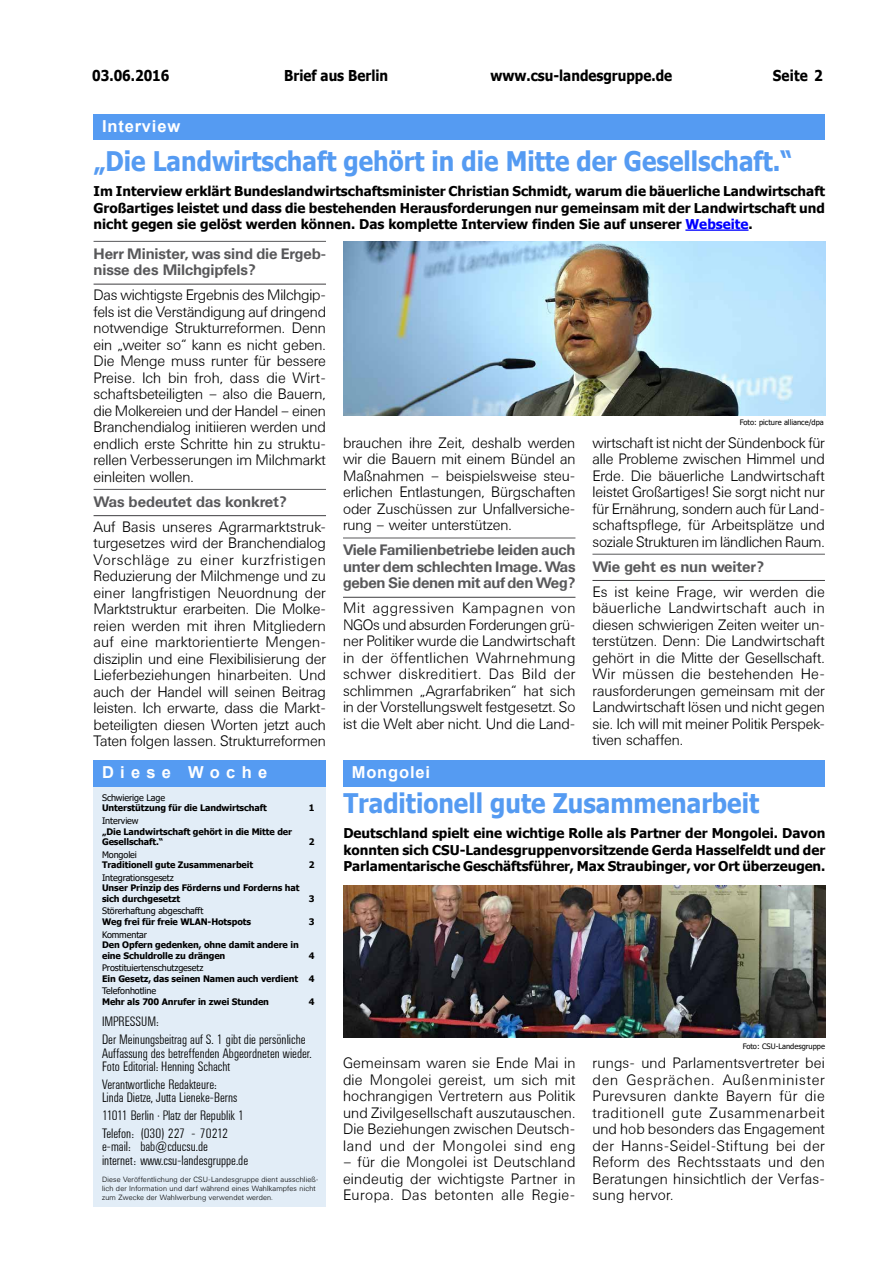
<style>
.page{position:relative;width:893px;height:1263px;background:#fff}
.page>*{position:absolute;margin:0;border:0;box-sizing:border-box;transform-origin:0 0}
._01_BaB_Überschrift{font:700 27px "Tahoma";color:#559bf2;scale:.9 1}
._01_BaB_Überschrift-2{font:700 16.5px "Arial";letter-spacing:.05em;color:#fff}
._08_BaB_Überschrift{font:700 16.5px "Arial";color:#fff}
._04_BaB_Interview_Fl{font:300 15px/16.5px "Univers BSK";letter-spacing:-.01em;color:#000;text-align:justify}
._04_BaB_Fließtext{font:300 15px/16.5px "Univers BSK";letter-spacing:.01em;color:#000;text-align:justify}
._04_BaB_Überschrift{font:700 15px/16.5px "Univers BSK";letter-spacing:-.01em;color:#58585a}
._06_BaB_Nr____Datum{font:700 15px "Tahoma";color:#000;scale:.9 1}
._03_BaB_Teaser{font:700 13.5px/16.5px "Tahoma";letter-spacing:-.005em;color:#000;text-align:justify}
._10_BaB_Impressum{font:300 13.5px/13.5px "Univers Condensed BSK";color:#000}
._09_BaB_Inhaltsverze{font:700 9px/10.5px "Tahoma";letter-spacing:-.01em;color:#000}
._09_BaB_Inhaltsverze-2{font:9px "Tahoma";letter-spacing:-.01em;color:#000}
._10a_BaB_Impressum_W{font:300 7.5px/9px "Univers BSK";letter-spacing:.02em;color:#000}
._13_BaB_Rechtevermer{font:7.5px "Tahoma";color:#000}
.s1{color:#00f}
</style>
<div class="page">
<hr style="left:94px;top:241px;width:232px;height:1px;background:#58585a">
<hr style="left:94px;top:284px;width:232px;height:1px;background:#3e3d40">
<hr style="left:94px;top:489px;width:232px;height:1px;background:#58585a">
<hr style="left:94px;top:515px;width:232px;height:1px;background:#3e3d40">
<hr style="left:343px;top:538px;width:232px;height:1px;background:#58585a">
<hr style="left:343px;top:597px;width:232px;height:1px;background:#3e3d40">
<hr style="left:592px;top:554px;width:233px;height:1px;background:#58585a">
<hr style="left:592px;top:580px;width:233px;height:1px;background:#3e3d40">
<div style="left:94px;top:760px;width:232px;height:447px;background:#e2edf7"></div>
<div style="left:94px;top:760px;width:232px;height:26px;background:#559bf2"></div>
<div style="left:343px;top:760px;width:482px;height:26px;background:#559bf2"></div>
<div style="left:94px;top:114px;width:731px;height:25px;background:#559bf2"></div>
<hr style="left:685px;top:229px;width:63px;height:2px;background:#00f">
<img style="left:343px;top:242px;width:482px;height:173px">
<img style="left:343px;top:885px;width:482px;height:153px">
<p class="_06_BaB_Nr____Datum" style="left:284px;top:65px;width:117px">Brief aus Berlin</p>
<p class="_06_BaB_Nr____Datum" style="left:92px;top:65px;width:87px">03.06.2016</p>
<p class="_06_BaB_Nr____Datum" style="left:490px;top:65px;width:203px">www.csu-landesgruppe.de</p>
<p class="_06_BaB_Nr____Datum" style="left:773px;top:65px;width:57px">Seite 2</p>
<p class="_01_BaB_Überschrift-2" style="left:102px;top:114px;width:80px">Interview</p>
<p class="_01_BaB_Überschrift" style="left:94px;top:142px;width:778px">„Die Landwirtschaft gehört in die Mitte der Gesellschaft.“</p>
<p class="_03_BaB_Teaser" style="left:94px;top:184px;width:733px">Im Interview erklärt Bundeslandwirtschaftsminister Christian Schmidt, warum die bäuerliche Landwirtschaft Großartiges leistet und dass die bestehenden Herausforderungen nur gemeinsam mit der Landwirtschaft und nicht gegen sie gelöst werden können. Das komplette Interview finden Sie auf unserer <span class="s1">Webseite</span>.</p>
<p class="_04_BaB_Überschrift" style="left:94px;top:245px;width:234px">Herr Minister, was sind die Ergeb&shy;nisse des Milchgipfels?</p>
<p class="_04_BaB_Interview_Fl" style="left:94px;top:287px;width:234px">Das wichtigste Ergebnis des Milchgip&shy;fels ist die Verständigung auf dringend notwendige Strukturreformen. Denn ein „weiter so“ kann es nicht geben.<br>Die Menge muss runter für bessere Preise. Ich bin froh, dass die Wirt&shy;schaftsbeteiligten – also die Bauern, die Molkereien und der Handel – einen Branchendialog initiieren werden und endlich erste Schritte hin zu struktu&shy;rellen Verbesserungen im Milchmarkt einleiten wollen.</p>
<p class="_04_BaB_Überschrift" style="left:94px;top:493px;width:195px">Was bedeutet das konkret?</p>
<p class="_04_BaB_Interview_Fl" style="left:94px;top:519px;width:234px">Auf Basis unseres Agrarmarktstruk&shy;turgesetzes wird der Branchendialog Vorschläge zu einer kurzfristigen Reduzierung der Milchmenge und zu einer langfristigen Neuordnung der Marktstruktur erarbeiten. Die Molke&shy;reien werden mit ihren Mitgliedern auf eine marktorientierte Mengen&shy;disziplin und eine Flexibilisierung der Lieferbeziehungen hinarbeiten. Und auch der Handel will seinen Beitrag leisten. Ich erwarte, dass die Markt&shy;beteiligten diesen Worten jetzt auch Taten folgen lassen. Strukturreformen</p>
<p class="_08_BaB_Überschrift" style="left:102px;top:760px;width:167px">D i e s e W o c h e</p>
<p class="_09_BaB_Inhaltsverze-2" style="left:102px;top:792px;width:65px">Schwierige Lage</p>
<p class="_09_BaB_Inhaltsverze" style="left:102px;top:803px;width:166px">Unterstützung für die Landwirtschaft</p>
<p class="_09_BaB_Inhaltsverze" style="left:309px;top:803px;width:7px">1</p>
<p class="_09_BaB_Inhaltsverze-2" style="left:102px;top:815px;width:38px">Interview</p>
<p class="_09_BaB_Inhaltsverze" style="left:102px;top:826px;width:192px">„Die Landwirtschaft gehört in die Mitte der<br>Gesellschaft.“</p>
<p class="_09_BaB_Inhaltsverze" style="left:309px;top:837px;width:7px">2</p>
<p class="_09_BaB_Inhaltsverze-2" style="left:102px;top:848px;width:36px">Mongolei</p>
<p class="_09_BaB_Inhaltsverze" style="left:102px;top:860px;width:153px">Traditionell gute Zusammenarbeit</p>
<p class="_09_BaB_Inhaltsverze" style="left:309px;top:860px;width:7px">2</p>
<p class="_09_BaB_Inhaltsverze-2" style="left:102px;top:871px;width:73px">Integrationsgesetz</p>
<p class="_09_BaB_Inhaltsverze" style="left:102px;top:883px;width:199px">Unser Prinzip des Förderns und Forderns hat sich durchgesetzt</p>
<p class="_09_BaB_Inhaltsverze" style="left:309px;top:894px;width:7px">3</p>
<p class="_09_BaB_Inhaltsverze-2" style="left:102px;top:905px;width:103px">Störerhaftung abgeschafft</p>
<p class="_09_BaB_Inhaltsverze" style="left:102px;top:917px;width:151px">Weg frei für freie WLAN-Hotspots</p>
<p class="_09_BaB_Inhaltsverze" style="left:309px;top:917px;width:7px">3</p>
<p class="_09_BaB_Inhaltsverze-2" style="left:102px;top:928px;width:47px">Kommentar</p>
<p class="_09_BaB_Inhaltsverze" style="left:102px;top:940px;width:198px">Den Opfern gedenken, ohne damit andere in eine Schuldrolle zu drängen</p>
<p class="_09_BaB_Inhaltsverze" style="left:309px;top:950px;width:7px">4</p>
<p class="_09_BaB_Inhaltsverze-2" style="left:102px;top:962px;width:103px">Prostituiertenschutzgesetz</p>
<p class="_09_BaB_Inhaltsverze" style="left:102px;top:973px;width:214px">Ein Gesetz, das seinen Namen auch verdient 4</p>
<p class="_09_BaB_Inhaltsverze-2" style="left:102px;top:985px;width:56px">Telefonhotline</p>
<p class="_09_BaB_Inhaltsverze" style="left:102px;top:997px;width:168px">Mehr als 700 Anrufer in zwei Stunden</p>
<p class="_09_BaB_Inhaltsverze" style="left:309px;top:997px;width:7px">4</p>
<p class="_10_BaB_Impressum" style="left:102px;top:1015px;width:58px">IMPRESSUM:</p>
<p class="_10_BaB_Impressum" style="left:102px;top:1033px;width:211px">Der Meinungsbeitrag auf S. 1 gibt die persönliche<br>Auffassung des betreffenden Abgeordneten wieder.</p>
<p class="_10_BaB_Impressum" style="left:102px;top:1060px;width:129px">Foto Editorial: Henning Schacht</p>
<p class="_10_BaB_Impressum" style="left:102px;top:1078px;width:137px">Verantwortliche Redakteure:<br>Linda Dietze, Jutta Lieneke-Berns</p>
<p class="_10_BaB_Impressum" style="left:102px;top:1109px;width:144px">11011 Berlin · Platz der Republik 1</p>
<p class="_10_BaB_Impressum" style="left:102px;top:1127px;width:127px">Telefon: (030) 227 - 70212 e-mail: bab@cducsu.de</p>
<p class="_10_BaB_Impressum" style="left:102px;top:1154px;width:148px">internet: www.csu-landesgruppe.de</p>
<p class="_10a_BaB_Impressum_W" style="left:102px;top:1175px;width:218px">Diese Veröffentlichung der CSU-Landesgruppe dient ausschließ&shy;lich der Information und darf während eines Wahlkampfes nicht zum Zwecke der Wahlwerbung verwendet werden.</p>
<p class="_04_BaB_Interview_Fl" style="left:343px;top:435px;width:234px">brauchen ihre Zeit, deshalb werden wir die Bauern mit einem Bündel an Maßnahmen – beispielsweise steu&shy;erlichen Entlastungen, Bürgschaften oder Zuschüssen zur Unfallversiche&shy;rung – weiter unterstützen.</p>
<p class="_04_BaB_Überschrift" style="left:343px;top:542px;width:234px;text-align:justify">Viele Familienbetriebe leiden auch unter dem schlechten Image. Was geben Sie denen mit auf den Weg?</p>
<p class="_04_BaB_Interview_Fl" style="left:343px;top:600px;width:234px">Mit aggressiven Kampagnen von NGOs und absurden Forderungen grü&shy;ner Politiker wurde die Landwirtschaft in der öffentlichen Wahrnehmung schwer diskreditiert. Das Bild der schlimmen „Agrarfabriken“ hat sich in der Vorstellungswelt festgesetzt. So ist die Welt aber nicht. Und die Land-</p>
<p class="_01_BaB_Überschrift-2" style="left:352px;top:761px;width:80px">Mongolei</p>
<p class="_13_BaB_Rechtevermer" style="left:740px;top:417px;width:86px">Foto: picture alliance/dpa</p>
<p class="_04_BaB_Interview_Fl" style="left:592px;top:434px;width:234px">wirtschaft ist nicht der Sündenbock für alle Probleme zwischen Himmel und Erde. Die bäuerliche Landwirtschaft leistet Großartiges! Sie sorgt nicht nur für Ernährung, sondern auch für Land&shy;schaftspflege, für Arbeitsplätze und soziale Strukturen im ländlichen Raum.</p>
<p class="_04_BaB_Überschrift" style="left:592px;top:558px;width:173px">Wie geht es nun weiter?</p>
<p class="_04_BaB_Interview_Fl" style="left:592px;top:583px;width:234px">Es ist keine Frage, wir werden die bäuerliche Landwirtschaft auch in diesen schwierigen Zeiten weiter un&shy;terstützen. Denn: Die Landwirtschaft gehört in die Mitte der Gesellschaft.<br>Wir müssen die bestehenden He&shy;rausforderungen gemeinsam mit der Landwirtschaft lösen und nicht gegen sie. Ich will mit meiner Politik Perspek&shy;tiven schaffen.</p>
<p class="_01_BaB_Überschrift" style="left:343px;top:784px;width:463px">Traditionell gute Zusammenarbeit</p>
<p class="_03_BaB_Teaser" style="left:343px;top:826px;width:483px">Deutschland spielt eine wichtige Rolle als Partner der Mongolei. Davon konnten sich CSU-Landesgruppenvorsitzende Gerda Hasselfeldt und der Parlamentarische Geschäftsführer, Max Straubinger, vor Ort überzeugen.</p>
<p class="_04_BaB_Fließtext" style="left:343px;top:1055px;width:234px">Gemeinsam waren sie Ende Mai in die Mongolei gereist, um sich mit hochrangigen Vertretern aus Politik und Zivilgesellschaft auszutauschen.<br>Die Beziehungen zwischen Deutsch&shy;land und der Mongolei sind eng</p>
<p class="_04_BaB_Fließtext" style="left:343px;top:1154px;width:234px">– für die Mongolei ist Deutschland eindeutig der wichtigste Partner in Europa. Das betonten alle Regie-</p>
<p class="_13_BaB_Rechtevermer" style="left:743px;top:1041px;width:84px">Foto: CSU-Landesgruppe</p>
<p class="_04_BaB_Fließtext" style="left:592px;top:1055px;width:234px">rungs- und Parlamentsvertreter bei den Gesprächen. Außenminister Purevsuren dankte Bayern für die traditionell gute Zusammenarbeit und hob besonders das Engagement der Hanns-Seidel-Stiftung bei der Reform des Rechtsstaats und den Beratungen hinsichtlich der Verfas&shy;sung hervor.</p>
</div>
